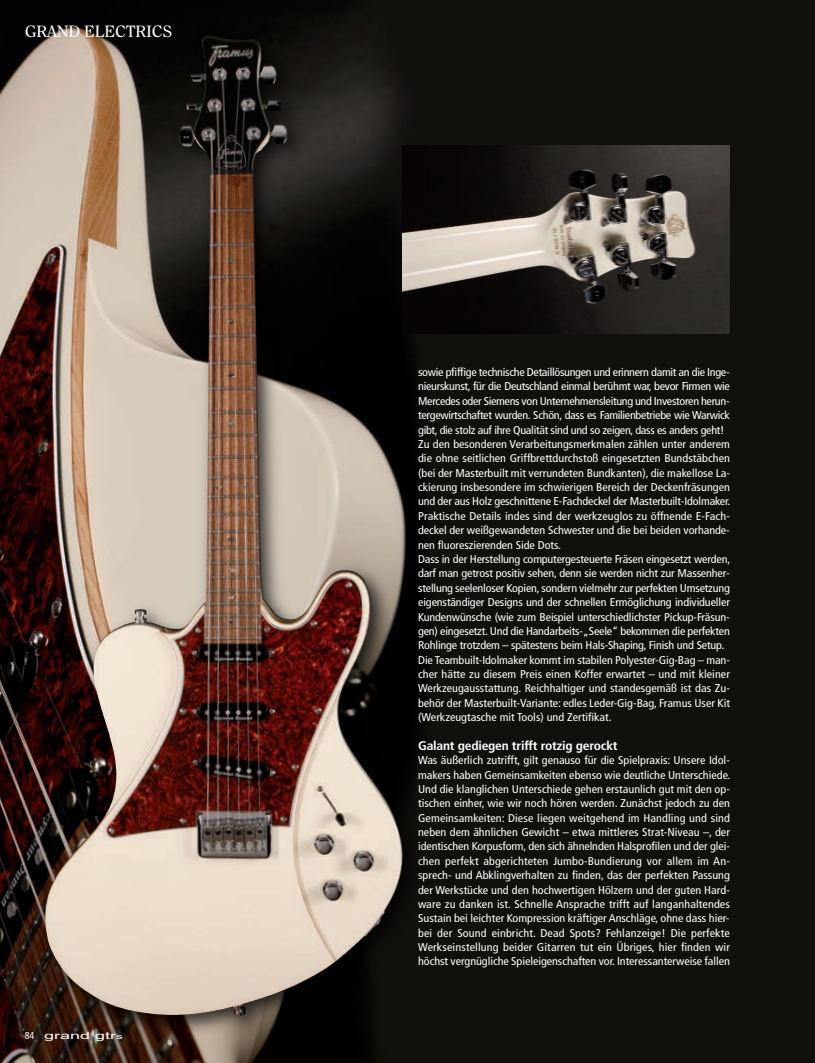
<style>
.page{position:relative;width:815px;height:1063px;background:#0b0a08}
.page>*{position:absolute;margin:0;border:0;box-sizing:border-box;transform-origin:0 0}
.t1{font:16.25px "Clearface Std";letter-spacing:-.015em;color:#fff;scale:1.1 1}
.t2{font:700 condensed 12.5px "Frutiger LT Std";letter-spacing:-.015em;color:#fff;scale:1.08 1}
.t3{font:condensed 11.25px/14.4px "Frutiger LT Std";letter-spacing:-.015em;color:#fff;scale:1.08 1}
.t4{font:10px "Arial";color:#fff;scale:1.8 1}
.s1{font-family:"Frutiger LT Std";font-stretch:condensed}
.s2{font-size:7.5px}
</style>
<div class="page">
<img style="left:0;top:26px;width:543px;height:1037px">
<img style="left:44px;top:35px;width:361px;height:907px">
<img style="left:402px;top:146px;width:328px;height:187px">
<h1 class="t1" style="left:25px;top:25px;width:136px">GRAND ELECTRICS</h1>
<p class="t4" style="left:25px;top:1029px;width:56px"><span class="s1">84</span> grand gtr<span class="s2">s</span></p>
<p class="t3" style="left:418px;top:366px;width:291px">sowie pfiffige technische Detaillösungen und erinnern damit an die Inge&shy;nieurskunst, für die Deutschland einmal berühmt war, bevor Firmen wie Mercedes oder Siemens von Unternehmensleitung und Investoren herun&shy;tergewirtschaftet wurden. Schön, dass es Familienbetriebe wie Warwick gibt, die stolz auf ihre Qualität sind und so zeigen, dass es anders geht!<br>Zu den besonderen Verarbeitungsmerkmalen zählen unter anderem die ohne seitlichen Griffbrettdurchstoß eingesetzten Bundstäbchen (bei der Masterbuilt mit verrundeten Bundkanten), die makellose La&shy;ckierung insbesondere im schwierigen Bereich der Deckenfräsungen und der aus Holz geschnittene E-Fachdeckel der Masterbuilt-Idolmaker.<br>Praktische Details indes sind der werkzeuglos zu öffnende E-Fach&shy;deckel der weißgewandeten Schwester und die bei beiden vorhande&shy;nen fluoreszierenden Side Dots.<br>Dass in der Herstellung computergesteuerte Fräsen eingesetzt werden, darf man getrost positiv sehen, denn sie werden nicht zur Massenher&shy;stellung seelenloser Kopien, sondern vielmehr zur perfekten Umsetzung eigenständiger Designs und der schnellen Ermöglichung individueller Kundenwünsche (wie zum Beispiel unterschiedlichster Pickup-Fräsun&shy;gen) eingesetzt. Und die Handarbeits-„Seele“ bekommen die perfekten Rohlinge trotzdem – spätestens beim Hals-Shaping, Finish und Setup.<br>Die Teambuilt-Idolmaker kommt im stabilen Polyester-Gig-Bag – man&shy;cher hätte zu diesem Preis einen Koffer erwartet – und mit kleiner Werkzeugausstattung. Reichhaltiger und standesgemäß ist das Zu&shy;behör der Masterbuilt-Variante: edles Leder-Gig-Bag, Framus User Kit (Werkzeugtasche mit Tools) und Zertifikat.</p>
<p class="t2" style="left:418px;top:740px;width:186px">Galant gediegen trifft rotzig gerockt</p>
<p class="t3" style="left:418px;top:754px;width:291px;text-align:justify">Was äußerlich zutrifft, gilt genauso für die Spielpraxis: Unsere Idol&shy;makers haben Gemeinsamkeiten ebenso wie deutliche Unterschiede.<br>Und die klanglichen Unterschiede gehen erstaunlich gut mit den op&shy;tischen einher, wie wir noch hören werden. Zunächst jedoch zu den Gemeinsamkeiten: Diese liegen weitgehend im Handling und sind neben dem ähnlichen Gewicht – etwa mittleres Strat-Niveau –, der identischen Korpusform, den sich ähnelnden Halsprofilen und der glei&shy;chen perfekt abgerichteten Jumbo-Bundierung vor allem im An&shy;sprech- und Abklingverhalten zu finden, das der perfekten Passung der Werkstücke und den hochwertigen Hölzern und der guten Hard&shy;ware zu danken ist. Schnelle Ansprache trifft auf langanhaltendes Sustain bei leichter Kompression kräftiger Anschläge, ohne dass hier&shy;bei der Sound einbricht. Dead Spots? Fehlanzeige! Die perfekte Werkseinstellung beider Gitarren tut ein Übriges, hier finden wir höchst vergnügliche Spieleigenschaften vor. Interessanterweise fallen</p>
</div>
